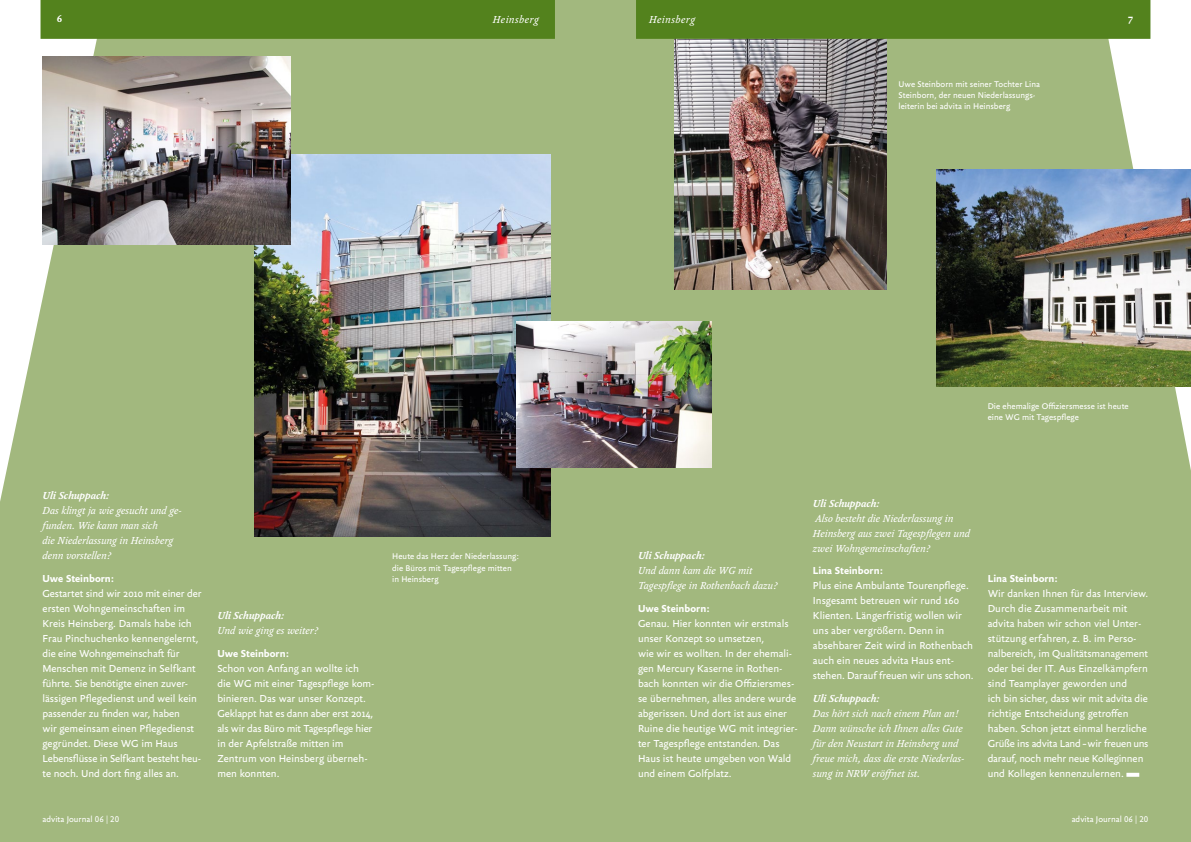
<style>
.page{position:relative;width:1191px;height:842px;background:#a2b87e}
.page>*{position:absolute;margin:0;border:0;box-sizing:border-box;transform-origin:0 0}
.t1{font:11px/15px "Yoga Sans Pro";color:#fff}
.t2{font:italic 11px/15px "Yoga Pro";color:#fff}
.t3{font:700 11px "Yoga Sans Pro";color:#fff}
.t4{font:italic 700 11px "Yoga Pro";color:#fff}
.t5{font:italic 11px "Yoga Pro";letter-spacing:.04em;color:#fff}
.t6{font:700 11px "Yoga Pro";color:#fff}
.t7{font:9px/11.2px "Yoga Sans Pro";color:#fff}
</style>
<div class="page">
<img style="left:254px;top:154px;width:297px;height:382px">
<img style="left:43px;top:57px;width:248px;height:187px">
<img style="left:937px;top:169px;width:254px;height:218px">
<img style="left:674px;top:39px;width:212px;height:250px">
<svg style="left:1126px;top:773px;width:13px;height:4px"></svg>
<img style="left:516px;top:321px;width:195px;height:146px">
<div style="left:41px;top:0;width:514px;height:39px;background:#53821d"></div>
<div style="left:636px;top:0;width:514px;height:39px;background:#53821d"></div>
<p class="t5" style="left:493px;top:13px;width:47px">Heinsberg</p>
<p class="t5" style="left:649px;top:13px;width:47px">Heinsberg</p>
<p class="t6" style="left:57px;top:12px;width:7px">6</p>
<p class="t6" style="left:1128px;top:12px;width:7px">7</p>
<p class="t7" style="left:898px;top:78px;width:143px">Uwe Steinborn mit seiner Tochter Lina<br>Steinborn, der neuen Niederlassungs&shy;leiterin bei advita in Heinsberg</p>
<p class="t4" style="left:43px;top:489px;width:68px">Uli Schuppach:</p>
<p class="t2" style="left:43px;top:503px;width:141px">Das klingt ja wie gesucht und ge&shy;funden. Wie kann man sich<br>die Niederlassung in Heinsberg denn vorstellen?</p>
<p class="t3" style="left:43px;top:572px;width:73px">Uwe Steinborn:</p>
<p class="t1" style="left:43px;top:586px;width:161px">Gestartet sind wir 2010 mit einer der ersten Wohngemeinschaften im Kreis Heinsberg. Damals habe ich Frau Pinchuchenko kennengelernt, die eine Wohngemeinschaft für Menschen mit Demenz in Selfkant führte. Sie benötigte einen zuver&shy;lässigen Pflegedienst und weil kein passender zu finden war, haben<br>wir gemeinsam einen Pflegedienst gegründet. Diese WG im Haus Lebensflüsse in Selfkant besteht heu-- te noch. Und dort fing alles an.</p>
<p class="t4" style="left:217px;top:609px;width:68px">Uli Schuppach:</p>
<p class="t2" style="left:217px;top:623px;width:102px">Und wie ging es weiter?</p>
<p class="t3" style="left:217px;top:647px;width:73px">Uwe Steinborn:</p>
<p class="t1" style="left:217px;top:661px;width:157px">Schon von Anfang an wollte ich die WG mit einer Tagespflege kom-- binieren. Das war unser Konzept.<br>Geklappt hat es dann aber erst 2014, als wir das Büro mit Tagespflege hier in der Apfelstraße mitten im<br>Zentrum von Heinsberg überneh&shy;men konnten.</p>
<p class="t7" style="left:392px;top:551px;width:128px">Heute das Herz der Niederlassung: die Büros mit Tagespflege mitten in Heinsberg</p>
<p class="t7" style="left:987px;top:401px;width:143px">Die ehemalige Offiziersmesse ist heute eine WG mit Tagespflege</p>
<p class="t4" style="left:638px;top:549px;width:68px">Uli Schuppach:</p>
<p class="t2" style="left:638px;top:563px;width:141px">Und dann kam die WG mit<br>Tagespflege in Rothenbach dazu?</p>
<p class="t3" style="left:638px;top:602px;width:73px">Uwe Steinborn:</p>
<p class="t1" style="left:638px;top:616px;width:161px">Genau. Hier konnten wir erstmals unser Konzept so umsetzen,<br>wie wir es wollten. In der ehemali&shy;gen Mercury Kaserne in Rothen&shy;bach konnten wir die Offiziersmes&shy;se übernehmen, alles andere wurde abgerissen. Und dort ist aus einer<br>Ruine die heutige WG mit integrier&shy;ter Tagespflege entstanden. Das<br>Haus ist heute umgeben von Wald und einem Golfplatz.</p>
<p class="t4" style="left:813px;top:497px;width:68px">Uli Schuppach:</p>
<p class="t2" style="left:813px;top:511px;width:159px">Also besteht die Niederlassung in<br>Heinsberg aus zwei Tagespflegen und zwei Wohngemeinschaften?</p>
<p class="t3" style="left:813px;top:564px;width:72px">Lina Steinborn:</p>
<p class="t1" style="left:813px;top:578px;width:162px">Plus eine Ambulante Tourenpflege.<br>Insgesamt betreuen wir rund 160<br>Klienten. Längerfristig wollen wir uns aber vergrößern. Denn in absehbarer Zeit wird in Rothenbach auch ein neues advita Haus ent&shy;stehen. Darauf freuen wir uns schon.</p>
<p class="t4" style="left:813px;top:692px;width:68px">Uli Schuppach:</p>
<p class="t2" style="left:813px;top:706px;width:153px">Das hört sich nach einem Plan an!<br>Dann wünsche ich Ihnen alles Gute für den Neustart in Heinsberg und freue mich, dass die erste Niederlas&shy;sung in NRW eröffnet ist.</p>
<p class="t3" style="left:987px;top:572px;width:72px">Lina Steinborn:</p>
<p class="t1" style="left:987px;top:586px;width:162px">Wir danken Ihnen für das Interview.<br>Durch die Zusammenarbeit mit advita haben wir schon viel Unter&shy;stützung erfahren, z. B. im Perso&shy;nalbereich, im Qualitätsmanagement oder bei der IT. Aus Einzelkämpfern sind Teamplayer geworden und<br>ich bin sicher, dass wir mit advita die richtige Entscheidung getroffen haben. Schon jetzt einmal herzliche Grüße ins advita Land – wir freuen uns darauf, noch mehr neue Kolleginnen und Kollegen kennenzulernen.</p>
<p class="t7" style="left:43px;top:813px;width:78px">advita Journal 06 | 20</p>
<p class="t7" style="left:1071px;top:813px;width:78px">advita Journal 06 | 20</p>
</div>
